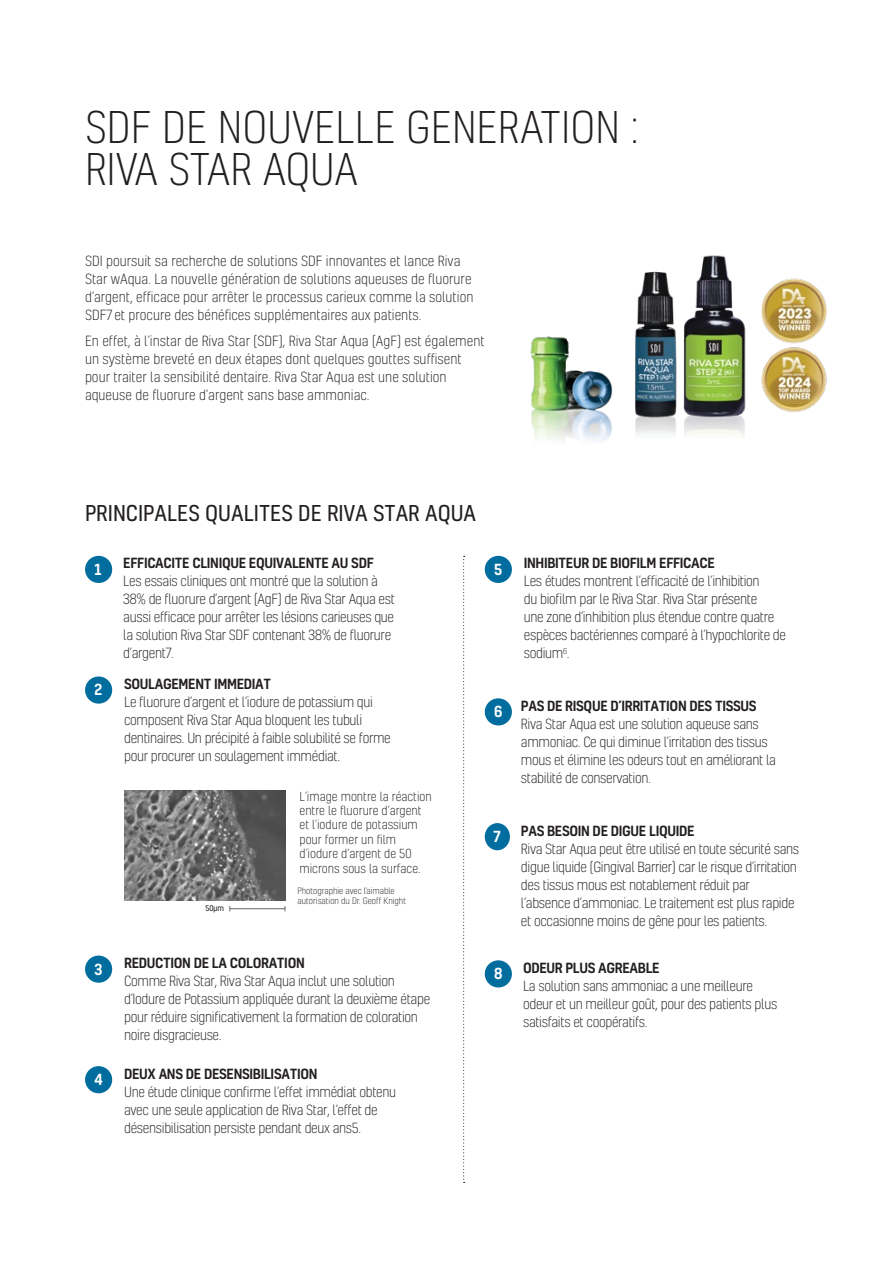
<style>
.page{position:relative;width:893px;height:1263px;background:#fff}
.page>*{position:absolute;margin:0;border:0;box-sizing:border-box;transform-origin:0 0}
.t1{font:300 42px/42px "Kelson";color:#231f20}
.t2{font:21px "Kelson";color:#231f20}
.t3{font:500 14.7px "Kelson";color:#fff}
.t4{font:300 13.5px/18px "Kelson";letter-spacing:-.025em;color:#231f20}
.t5{font:300 13.5px/18px "Kelson";color:#231f20}
.t6{font:500 13.5px "Kelson";letter-spacing:-.025em;color:#231f20}
.t7{font:300 12px/14.4px "Kelson";color:#231f20}
.t8{font:300 8.55px/10.4px "Kelson";color:#231f20}
.t9{font:7.5px "Kelson";color:#231f20}
</style>
<div class="page">
<div style="left:85px;top:556px;width:27px;height:27px;background:#006d9e;border-radius:50%"></div>
<div style="left:85px;top:955px;width:27px;height:28px;background:#006d9e;border-radius:50%"></div>
<div style="left:485px;top:556px;width:27px;height:27px;background:#006d9e;border-radius:50%"></div>
<hr style="left:230px;top:908px;width:55px;height:1px;background:#636466">
<img style="left:124px;top:790px;width:162px;height:111px">
<div style="left:85px;top:676px;width:27px;height:28px;background:#006d9e;border-radius:50%"></div>
<div style="left:485px;top:960px;width:27px;height:27px;background:#006d9e;border-radius:50%"></div>
<svg style="left:463px;top:556px;width:2px;height:627px"></svg>
<div style="left:85px;top:1066px;width:27px;height:27px;background:#006d9e;border-radius:50%"></div>
<div style="left:485px;top:698px;width:27px;height:27px;background:#006d9e;border-radius:50%"></div>
<div style="left:485px;top:823px;width:25px;height:27px;background:#006d9e;border-radius:50%"></div>
<img style="left:530px;top:336px;width:83px;height:106px">
<img style="left:635px;top:255px;width:111px;height:180px">
<img style="left:761px;top:278px;width:66px;height:65px">
<img style="left:761px;top:347px;width:66px;height:66px">
<h1 class="t1" style="left:85px;top:106px;width:555px">SDF DE NOUVELLE GENERATION :<br>RIVA STAR AQUA</h1>
<p class="t5" style="left:85px;top:251px;width:390px">SDI poursuit sa recherche de solutions SDF innovantes et lance Riva Star wAqua. La nouvelle génération de solutions aqueuses de fluorure d’argent, efficace pour arrêter le processus carieux comme la solution SDF7 et procure des bénéfices supplémentaires aux patients.</p>
<p class="t5" style="left:85px;top:332px;width:401px">En effet, à l’instar de Riva Star (SDF), Riva Star Aqua (AgF) est également un système breveté en deux étapes dont quelques gouttes suffisent pour traiter la sensibilité dentaire. Riva Star Aqua est une solution aqueuse de fluorure d’argent sans base ammoniac.</p>
<h2 class="t2" style="left:85px;top:499px;width:393px">PRINCIPALES QUALITES DE RIVA STAR AQUA</h2>
<p class="t3" style="left:94px;top:559px;width:9px">1</p>
<p class="t6" style="left:123px;top:554px;width:252px">EFFICACITE CLINIQUE EQUIVALENTE AU SDF</p>
<p class="t4" style="left:123px;top:572px;width:273px">Les essais cliniques ont montré que la solution à 38% de fluorure d’argent (AgF) de Riva Star Aqua est aussi efficace pour arrêter les lésions carieuses que la solution Riva Star SDF contenant 38% de fluorure d’argent7.</p>
<p class="t3" style="left:94px;top:680px;width:9px">2</p>
<p class="t6" style="left:124px;top:675px;width:149px">SOULAGEMENT IMMEDIAT</p>
<p class="t4" style="left:124px;top:693px;width:268px">Le fluorure d’argent et l’iodure de potassium qui composent Riva Star Aqua bloquent les tubuli dentinaires. Un précipité à faible solubilité se forme pour procurer un soulagement immédiat.</p>
<p class="t7" style="left:299px;top:789px;width:134px">L’image montre la réaction entre le fluorure d’argent et l’iodure de potassium pour former un film d’iodure d’argent de 50 microns sous la surface.</p>
<p class="t9" style="left:205px;top:903px;width:20px">50µm</p>
<p class="t8" style="left:298px;top:885px;width:110px">Photographie avec l’aimable autorisation du Dr. Geoff Knight</p>
<p class="t3" style="left:94px;top:959px;width:10px">3</p>
<p class="t6" style="left:124px;top:954px;width:182px">REDUCTION DE LA COLORATION</p>
<p class="t4" style="left:124px;top:972px;width:308px">Comme Riva Star, Riva Star Aqua inclut une solution d’Iodure de Potassium appliquée durant la deuxième étape pour réduire significativement la formation de coloration noire disgracieuse.</p>
<p class="t3" style="left:94px;top:1069px;width:10px">4</p>
<p class="t6" style="left:124px;top:1064px;width:195px">DEUX ANS DE DESENSIBILISATION</p>
<p class="t4" style="left:124px;top:1082px;width:274px">Une étude clinique confirme l’effet immédiat obtenu avec une seule application de Riva Star, l’effet de désensibilisation persiste pendant deux ans5.</p>
<p class="t3" style="left:494px;top:559px;width:10px">5</p>
<p class="t6" style="left:524px;top:554px;width:193px">INHIBITEUR DE BIOFILM EFFICACE</p>
<p class="t4" style="left:524px;top:572px;width:264px">Les études montrent l’efficacité de l’inhibition<br>du biofilm par le Riva Star. Riva Star présente<br>une zone d’inhibition plus étendue contre quatre espèces bactériennes comparé à l’hypochlorite de sodium<sup>6</sup>.</p>
<p class="t3" style="left:494px;top:702px;width:10px">6</p>
<p class="t6" style="left:521px;top:696px;width:237px">PAS DE RISQUE D’IRRITATION DES TISSUS</p>
<p class="t4" style="left:521px;top:715px;width:256px">Riva Star Aqua est une solution aqueuse sans ammoniac. Ce qui diminue l’irritation des tissus mous et élimine les odeurs tout en améliorant la stabilité de conservation.</p>
<p class="t3" style="left:493px;top:826px;width:9px">7</p>
<p class="t6" style="left:521px;top:821px;width:175px">PAS BESOIN DE DIGUE LIQUIDE</p>
<p class="t4" style="left:521px;top:839px;width:280px">Riva Star Aqua peut être utilisé en toute sécurité sans digue liquide (Gingival Barrier) car le risque d’irritation des tissus mous est notablement réduit par l’absence d’ammoniac. Le traitement est plus rapide et occasionne moins de gêne pour les patients.</p>
<p class="t3" style="left:494px;top:964px;width:10px">8</p>
<p class="t6" style="left:523px;top:958px;width:138px">ODEUR PLUS AGREABLE</p>
<p class="t4" style="left:523px;top:977px;width:256px">La solution sans ammoniac a une meilleure odeur et un meilleur goût, pour des patients plus satisfaits et coopératifs.</p>
</div>
